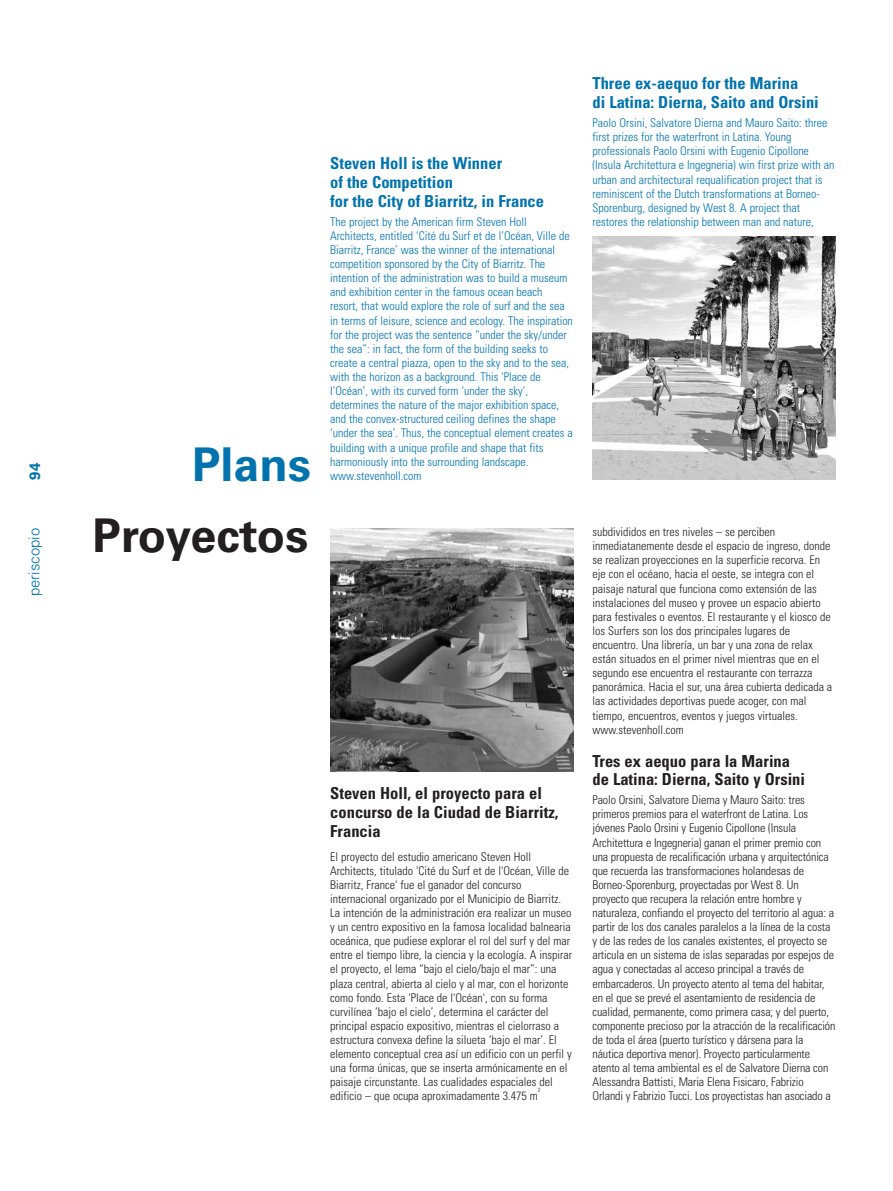
<style>
.page{position:relative;width:893px;height:1191px;background:#fff}
.page>*{position:absolute;margin:0;border:0;box-sizing:border-box;transform-origin:0 0}
.t1{font:700 46.5px "Univers";letter-spacing:-.01em;color:#231f20}
.t2{font:700 46.5px "Univers";color:#0073ae}
.t3{font:700 condensed 16.5px/18.8px "Univers";color:#0073ae}
.t4{font:700 condensed 16.5px/18.8px "Univers";color:#231f20}
.t5{font:300 15px "Univers";color:#0073ae}
.t6{font:700 15px "Univers";color:#0073ae}
.t7{font:300 condensed 12px/14.1px "Univers";color:#231f20}
.t8{font:300 condensed 12px/14.1px "Univers";color:#0073ae}
.t9{font:300 condensed 6px "Univers";color:#231f20}
</style>
<div class="page">
<img style="left:330px;top:528px;width:243px;height:243px">
<img style="left:592px;top:237px;width:244px;height:243px">
<p class="t6" style="left:29px;top:480px;width:19px;rotate:-90deg">94</p>
<p class="t5" style="left:29px;top:596px;width:70px;rotate:-90deg">periscopio</p>
<h1 class="t2" style="left:192px;top:447px;width:120px">Plans</h1>
<h1 class="t1" style="left:93px;top:518px;width:217px">Proyectos</h1>
<h2 class="t3" style="left:330px;top:155px;width:215px">Steven Holl is the Winner<br>of the Competition<br>for the City of Biarritz, in France</h2>
<p class="t8" style="left:330px;top:216px;width:244px">The project by the American firm Steven Holl Architects, entitled ‘Cité du Surf et de l’Océan, Ville de Biarritz, France’ was the winner of the international competition sponsored by the City of Biarritz. The intention of the administration was to build a museum and exhibition center in the famous ocean beach resort, that would explore the role of surf and the sea in terms of leisure, science and ecology. The inspiration for the project was the sentence “under the sky/under the sea”: in fact, the form of the building seeks to create a central piazza, open to the sky and to the sea, with the horizon as a background. This ‘Place de l’Océan’, with its curved form ‘under the sky’, determines the nature of the major exhibition space, and the convex-structured ceiling defines the shape ‘under the sea’. Thus, the conceptual element creates a building with a unique profile and shape that fits harmoniously into the surrounding landscape. www.stevenholl.com</p>
<h2 class="t4" style="left:330px;top:785px;width:230px">Steven Holl, el proyecto para el concurso de la Ciudad de Biarritz,<br>Francia</h2>
<p class="t7" style="left:330px;top:850px;width:243px">El proyecto del estudio americano Steven Holl Architects, titulado 'Cité du Surf et de l'Océan, Ville de Biarritz, France' fue el ganador del concurso internacional organizado por el Municipio de Biarritz.<br>La intención de la administración era realizar un museo y un centro expositivo en la famosa localidad balnearia oceánica, que pudiese explorar el rol del surf y del mar entre el tiempo libre, la ciencia y la ecología. A inspirar el proyecto, el lema “bajo el cielo/bajo el mar”: una plaza central, abierta al cielo y al mar, con el horizonte como fondo. Esta 'Place de l'Océan', con su forma curvilínea ‘bajo el cielo’, determina el carácter del principal espacio expositivo, mientras el cielorraso a estructura convexa define la silueta ‘bajo el mar’. El elemento conceptual crea así un edificio con un perfil y una forma únicas, que se inserta armónicamente en el paisaje circunstante. Las cualidades espaciales del edificio – que ocupa aproximadamente 3.475 m</p>
<p class="t9" style="left:538px;top:1087px;width:4px">2</p>
<h2 class="t3" style="left:592px;top:76px;width:228px">Three ex-aequo for the Marina<br>di Latina: Dierna, Saito and Orsini</h2>
<p class="t8" style="left:592px;top:117px;width:243px">Paolo Orsini, Salvatore Dierna and Mauro Saito: three first prizes for the waterfront in Latina. Young professionals Paolo Orsini with Eugenio Cipollone (Insula Architettura e Ingegneria) win first prize with an urban and architectural requalification project that is reminiscent of the Dutch transformations at Borneo-Sporenburg, designed by West 8. A project that restores the relationship between man and nature,</p>
<p class="t7" style="left:592px;top:526px;width:241px">subdivididos en tres niveles – se perciben inmediatanemente desde el espacio de ingreso, donde se realizan proyecciones en la superficie recorva. En eje con el océano, hacia el oeste, se integra con el paisaje natural que funciona como extensión de las instalaciones del museo y provee un espacio abierto para festivales o eventos. El restaurante y el kiosco de los Surfers son los dos principales lugares de encuentro. Una librería, un bar y una zona de relax están situados en el primer nivel mientras que en el segundo ese encuentra el restaurante con terrazza panorámica. Hacia el sur, una área cubierta dedicada a las actividades deportivas puede acoger, con mal tiempo, encuentros, eventos y juegos virtuales. www.stevenholl.com</p>
<h2 class="t4" style="left:592px;top:752px;width:214px">Tres ex aequo para la Marina de Latina: Dierna, Saito y Orsini</h2>
<p class="t7" style="left:592px;top:794px;width:245px">Paolo Orsini, Salvatore Dierna y Mauro Saito: tres primeros premios para el waterfront de Latina. Los jóvenes Paolo Orsini y Eugenio Cipollone (Insula Architettura e Ingegneria) ganan el primer premio con una propuesta de recalificación urbana y arquitectónica que recuerda las transformaciones holandesas de Borneo-Sporenburg, proyectadas por West 8. Un proyecto que recupera la relación entre hombre y naturaleza, confiando el proyecto del territorio al agua: a partir de los dos canales paralelos a la línea de la costa y de las redes de los canales existentes, el proyecto se articula en un sistema de islas separadas por espejos de agua y conectadas al acceso principal a través de embarcaderos. Un proyecto atento al tema del habitar, en el que se prevé el asentamiento de residencia de cualidad, permanente, como primera casa; y del puerto, componente precioso por la atracción de la recalificación de toda el área (puerto turístico y dársena para la náutica deportiva menor). Proyecto particularmente atento al tema ambiental es el de Salvatore Dierna con Alessandra Battisti, Maria Elena Fisicaro, Fabrizio Orlandi y Fabrizio Tucci. Los proyectistas han asociado a</p>
</div>
